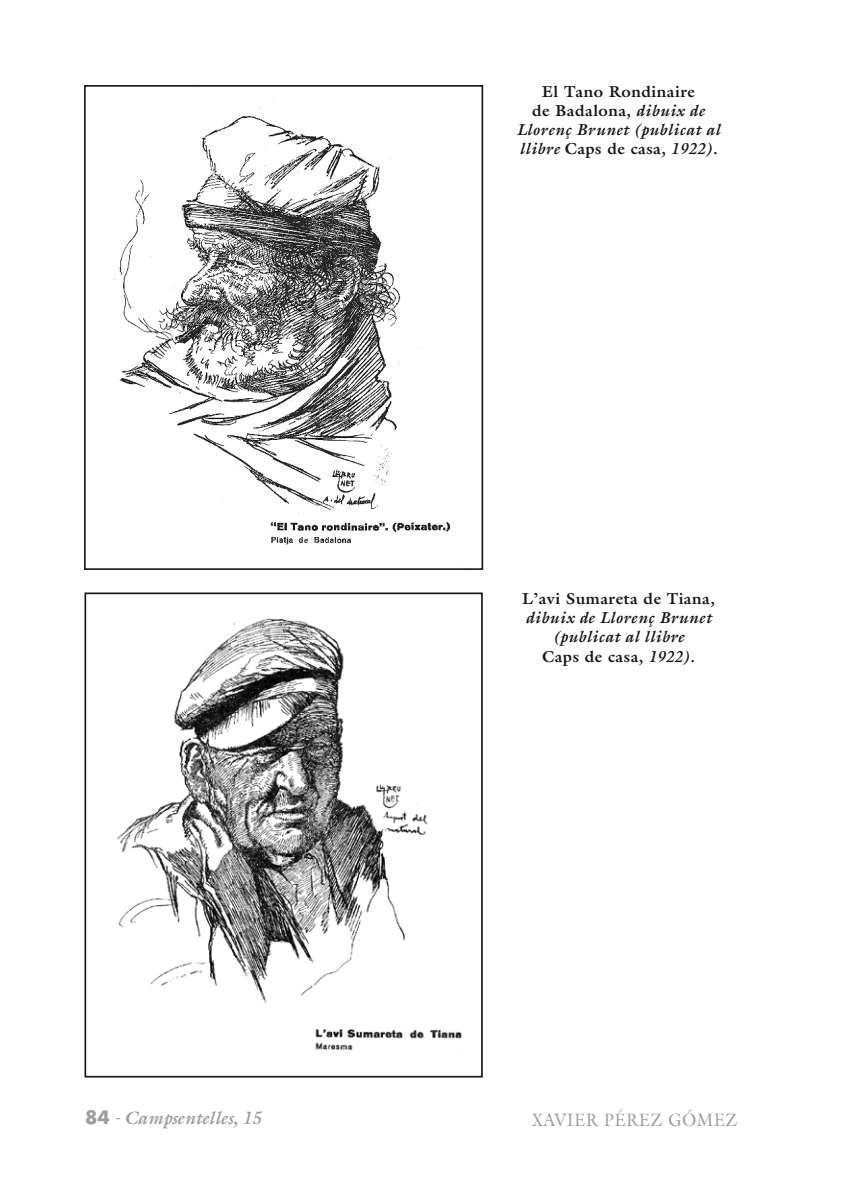
<style>
.page{position:relative;width:851px;height:1191px;background:#fff}
.page>*{position:absolute;margin:0;border:0;box-sizing:border-box;transform-origin:0 0}
.t1{font:italic 700 18px "Galliard Std";color:#9c9d9f}
.t2{font:18px "Galliard Std";letter-spacing:.03em;color:#9c9d9f;scale:.95 1}
.t3{font:italic 700 16px/19.2px "Galliard Std";letter-spacing:.025em;color:#1a171b;text-align:center}
.s1{font-style:normal}
.s2{font-family:"Futura Std";font-style:normal}
.s3{font-weight:400}
</style>
<div class="page">
<img style="left:114px;top:97px;width:348px;height:466px">
<div style="left:84px;top:85px;width:399px;height:485px;border:2px solid #1a171b"></div>
<img style="left:117px;top:618px;width:346px;height:433px">
<div style="left:84px;top:592px;width:398px;height:485px;border:2px solid #1a171b"></div>
<p class="t3" style="left:516px;top:81px;width:206px"><span class="s1">El Tano Rondinaire<br>de Badalona</span>, dibuix de<br>Llorenç Brunet (publicat al llibre <span class="s1">Caps de casa</span>, 1922).</p>
<p class="t3" style="left:522px;top:589px;width:194px"><span class="s1">L’avi Sumareta de Tiana</span>, dibuix de Llorenç Brunet (publicat al llibre<br><span class="s1">Caps de casa</span>, 1922).</p>
<p class="t1" style="left:85px;top:1106px;width:177px"><span class="s2">84</span> <span class="s3">-</span> Campsentelles, 15</p>
<p class="t2" style="left:531px;top:1108px;width:26px">XAVIER</p>
<p class="t2" style="left:603px;top:1108px;width:25px">PÉRE</p>
<p class="t2" style="left:650px;top:1108px;width:93px">Z GÓMEZ</p>
</div>
